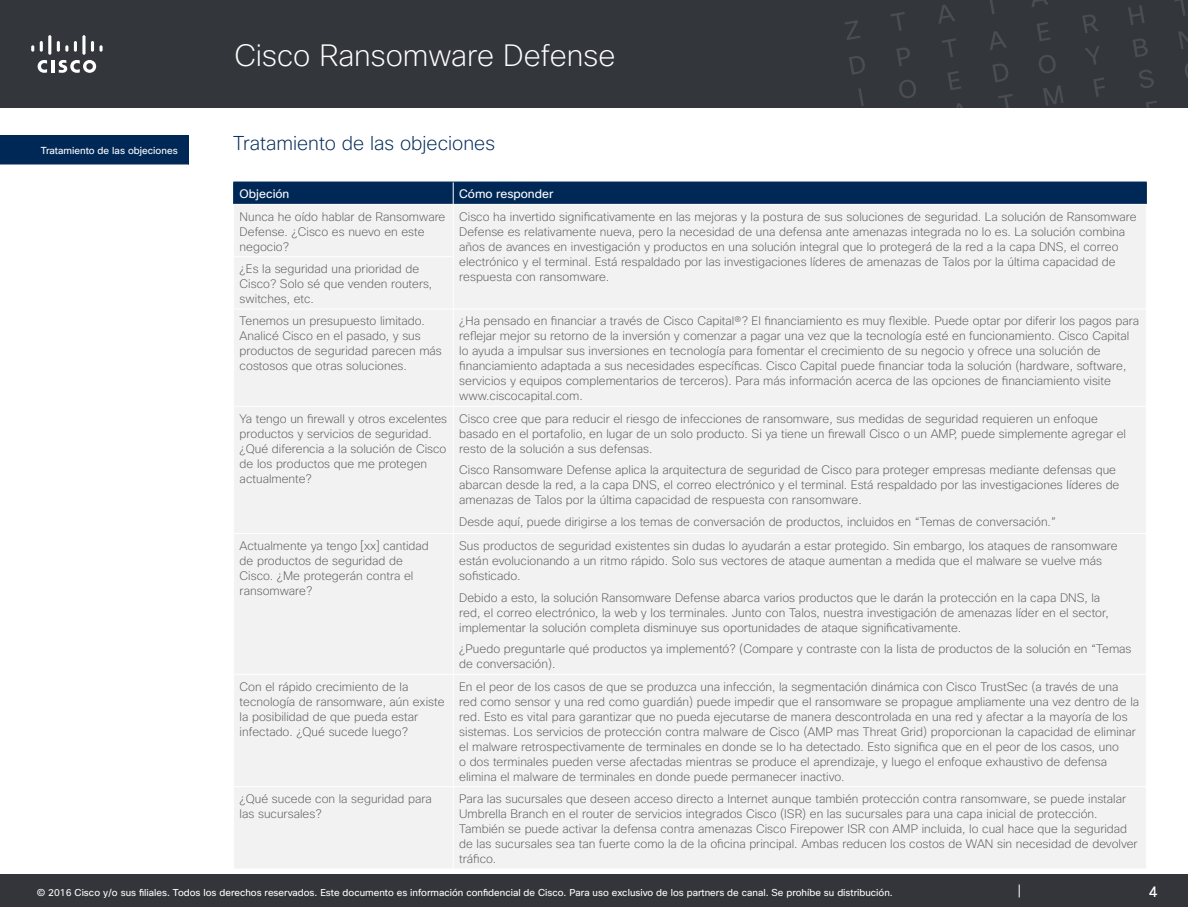
<style>
.page{position:relative;width:1188px;height:918px;background:#fff}
.page>*{position:absolute;margin:0;border:0;box-sizing:border-box;transform-origin:0 0}
.t1{font:200 30px "Cisco Sans";color:#fff}
.t2{font:200 19.5px "Cisco Sans";color:#002856}
.t3{font:15px "Cisco Sans";color:#fff}
.t4{font:200 12px/15px "Cisco Sans";color:#58595b}
.t5{font:12px "Cisco Sans";color:#fff}
.t6{font:9.9px "Cisco Sans";color:#fff}
.t7{font:9.75px "Cisco Sans";color:#fff}
</style>
<div class="page">
<div style="left:0;top:0;width:1188px;height:108px;background:#33363b"></div>
<svg style="left:845px;top:20px;width:15px;height:20px"></svg>
<svg style="left:890px;top:12px;width:15px;height:19px"></svg>
<svg style="left:939px;top:5px;width:16px;height:19px"></svg>
<svg style="left:990px;top:0;width:5px;height:14px"></svg>
<svg style="left:1032px;top:0;width:16px;height:7px"></svg>
<svg style="left:849px;top:56px;width:16px;height:19px"></svg>
<svg style="left:896px;top:48px;width:14px;height:18px"></svg>
<svg style="left:942px;top:38px;width:14px;height:19px"></svg>
<svg style="left:990px;top:31px;width:17px;height:19px"></svg>
<svg style="left:1037px;top:22px;width:14px;height:19px"></svg>
<svg style="left:1082px;top:15px;width:17px;height:18px"></svg>
<svg style="left:1128px;top:5px;width:17px;height:20px"></svg>
<svg style="left:1174px;top:0;width:12px;height:16px"></svg>
<svg style="left:858px;top:88px;width:6px;height:18px"></svg>
<svg style="left:899px;top:80px;width:17px;height:18px"></svg>
<svg style="left:947px;top:71px;width:14px;height:19px"></svg>
<svg style="left:992px;top:64px;width:16px;height:18px"></svg>
<svg style="left:1039px;top:55px;width:17px;height:18px"></svg>
<svg style="left:1085px;top:46px;width:15px;height:19px"></svg>
<svg style="left:1133px;top:39px;width:15px;height:18px"></svg>
<svg style="left:1178px;top:31px;width:10px;height:18px"></svg>
<svg style="left:956px;top:103px;width:7px;height:5px"></svg>
<svg style="left:998px;top:94px;width:15px;height:14px"></svg>
<svg style="left:1043px;top:85px;width:20px;height:21px"></svg>
<svg style="left:1093px;top:77px;width:12px;height:20px"></svg>
<svg style="left:1139px;top:70px;width:15px;height:18px"></svg>
<svg style="left:1185px;top:63px;width:3px;height:15px"></svg>
<svg style="left:1146px;top:101px;width:11px;height:7px"></svg>
<div style="left:0;top:875px;width:1188px;height:32px;background:#33353a"></div>
<svg style="left:1019px;top:885px;width:1px;height:12px"></svg>
<hr style="left:51px;top:60px;width:4px;height:13px;background:#fff">
<svg style="left:38px;top:60px;width:9px;height:13px"></svg>
<svg style="left:59px;top:60px;width:37px;height:13px"></svg>
<svg style="left:31px;top:45px;width:3px;height:7px"></svg>
<svg style="left:40px;top:41px;width:3px;height:11px"></svg>
<hr style="left:48px;top:35px;width:3px;height:20px;background:#fff;border-radius:2px">
<svg style="left:57px;top:41px;width:11px;height:11px"></svg>
<svg style="left:74px;top:41px;width:3px;height:11px"></svg>
<svg style="left:82px;top:35px;width:4px;height:20px"></svg>
<svg style="left:91px;top:41px;width:12px;height:11px"></svg>
<div style="left:0;top:135px;width:189px;height:30px;background:#002856"></div>
<div style="left:234px;top:205px;width:912px;height:663px;background:#f2f2f2"></div>
<div style="left:233px;top:182px;width:914px;height:22px;background:#002856"></div>
<hr style="left:453px;top:205px;width:1px;height:51px;background:#fff">
<hr style="left:233px;top:256px;width:221px;height:1px;background:#fff">
<hr style="left:453px;top:257px;width:1px;height:52px;background:#fff">
<hr style="left:233px;top:309px;width:220px;height:1px;background:#fff">
<hr style="left:453px;top:309px;width:694px;height:1px;background:#fff">
<hr style="left:453px;top:309px;width:1px;height:97px;background:#fff">
<hr style="left:233px;top:406px;width:220px;height:1px;background:#fff">
<hr style="left:453px;top:406px;width:694px;height:1px;background:#fff">
<hr style="left:453px;top:407px;width:1px;height:126px;background:#fff">
<hr style="left:233px;top:533px;width:220px;height:1px;background:#fff">
<hr style="left:453px;top:533px;width:694px;height:1px;background:#fff">
<hr style="left:453px;top:534px;width:1px;height:140px;background:#fff">
<hr style="left:233px;top:674px;width:220px;height:1px;background:#fff">
<hr style="left:453px;top:674px;width:694px;height:1px;background:#fff">
<hr style="left:453px;top:675px;width:1px;height:111px;background:#fff">
<hr style="left:233px;top:786px;width:220px;height:1px;background:#fff">
<hr style="left:453px;top:786px;width:694px;height:1px;background:#fff">
<hr style="left:453px;top:787px;width:1px;height:82px;background:#fff">
<h1 class="t1" style="left:234px;top:36px;width:383px">Cisco Ransomware Defense</h1>
<p class="t6" style="left:41px;top:144px;width:139px">Tratamiento de las objeciones</p>
<h2 class="t2" style="left:233px;top:131px;width:263px">Tratamiento de las objeciones</h2>
<p class="t5" style="left:240px;top:186px;width:51px">Objeción</p>
<p class="t5" style="left:459px;top:186px;width:96px">Cómo responder</p>
<p class="t4" style="left:240px;top:209px;width:207px">Nunca he oído hablar de Ransomware<br>Defense. ¿Cisco es nuevo en este negocio?</p>
<p class="t4" style="left:459px;top:209px;width:679px">Cisco ha invertido significativamente en las mejoras y la postura de sus soluciones de seguridad. La solución de Ransomware Defense es relativamente nueva, pero la necesidad de una defensa ante amenazas integrada no lo es. La solución combina años de avances en investigación y productos en una solución integral que lo protegerá de la red a la capa DNS, el correo electrónico y el terminal. Está respaldado por las investigaciones líderes de amenazas de Talos por la última capacidad de respuesta con ransomware.</p>
<p class="t4" style="left:240px;top:262px;width:194px">¿Es la seguridad una prioridad de<br>Cisco? Solo sé que venden routers, switches, etc.</p>
<p class="t4" style="left:240px;top:314px;width:204px">Tenemos un presupuesto limitado.<br>Analicé Cisco en el pasado, y sus productos de seguridad parecen más costosos que otras soluciones.</p>
<p class="t4" style="left:459px;top:314px;width:682px">¿Ha pensado en financiar a través de Cisco Capital®? El financiamiento es muy flexible. Puede optar por diferir los pagos para reflejar mejor su retorno de la inversión y comenzar a pagar una vez que la tecnología esté en funcionamiento. Cisco Capital lo ayuda a impulsar sus inversiones en tecnología para fomentar el crecimiento de su negocio y ofrece una solución de financiamiento adaptada a sus necesidades específicas. Cisco Capital puede financiar toda la solución (hardware, software, servicios y equipos complementarios de terceros). Para más información acerca de las opciones de financiamiento visite www.ciscocapital.com.</p>
<p class="t4" style="left:240px;top:411px;width:209px">Ya tengo un firewall y otros excelentes productos y servicios de seguridad. ¿Qué diferencia a la solución de Cisco de los productos que me protegen actualmente?</p>
<p class="t4" style="left:459px;top:411px;width:668px">Cisco cree que para reducir el riesgo de infecciones de ransomware, sus medidas de seguridad requieren un enfoque basado en el portafolio, en lugar de un solo producto. Si ya tiene un firewall Cisco o un AMP, puede simplemente agregar el resto de la solución a sus defensas.</p>
<p class="t4" style="left:459px;top:463px;width:662px">Cisco Ransomware Defense aplica la arquitectura de seguridad de Cisco para proteger empresas mediante defensas que abarcan desde la red, a la capa DNS, el correo electrónico y el terminal. Está respaldado por las investigaciones líderes de amenazas de Talos por la última capacidad de respuesta con ransomware.</p>
<p class="t4" style="left:459px;top:515px;width:598px">Desde aquí, puede dirigirse a los temas de conversación de productos, incluidos en “Temas de conversación.”</p>
<p class="t4" style="left:240px;top:539px;width:191px">Actualmente ya tengo [xx] cantidad de productos de seguridad de<br>Cisco. ¿Me protegerán contra el ransomware?</p>
<p class="t4" style="left:459px;top:539px;width:660px">Sus productos de seguridad existentes sin dudas lo ayudarán a estar protegido. Sin embargo, los ataques de ransomware están evolucionando a un ritmo rápido. Solo sus vectores de ataque aumentan a medida que el malware se vuelve más sofisticado.</p>
<p class="t4" style="left:459px;top:590px;width:651px">Debido a esto, la solución Ransomware Defense abarca varios productos que le darán la protección en la capa DNS, la red, el correo electrónico, la web y los terminales. Junto con Talos, nuestra investigación de amenazas líder en el sector, implementar la solución completa disminuye sus oportunidades de ataque significativamente.</p>
<p class="t4" style="left:459px;top:642px;width:674px">¿Puedo preguntarle qué productos ya implementó? (Compare y contraste con la lista de productos de la solución en “Temas de conversación).</p>
<p class="t4" style="left:240px;top:679px;width:206px">Con el rápido crecimiento de la tecnología de ransomware, aún existe la posibilidad de que pueda estar infectado. ¿Qué sucede luego?</p>
<p class="t4" style="left:459px;top:679px;width:682px">En el peor de los casos de que se produzca una infección, la segmentación dinámica con Cisco TrustSec (a través de una<br>red como sensor y una red como guardián) puede impedir que el ransomware se propague ampliamente una vez dentro de la red. Esto es vital para garantizar que no pueda ejecutarse de manera descontrolada en una red y afectar a la mayoría de los sistemas. Los servicios de protección contra malware de Cisco (AMP mas Threat Grid) proporcionan la capacidad de eliminar el malware retrospectivamente de terminales en donde se lo ha detectado. Esto significa que en el peor de los casos, uno<br>o dos terminales pueden verse afectadas mientras se produce el aprendizaje, y luego el enfoque exhaustivo de defensa elimina el malware de terminales en donde puede permanecer inactivo.</p>
<p class="t4" style="left:240px;top:792px;width:194px">¿Qué sucede con la seguridad para las sucursales?</p>
<p class="t4" style="left:459px;top:792px;width:680px">Para las sucursales que deseen acceso directo a Internet aunque también protección contra ransomware, se puede instalar Umbrella Branch en el router de servicios integrados Cisco (ISR) en las sucursales para una capa inicial de protección.<br>También se puede activar la defensa contra amenazas Cisco Firepower ISR con AMP incluida, lo cual hace que la seguridad de las sucursales sea tan fuerte como la de la oficina principal. Ambas reducen los costos de WAN sin necesidad de devolver tráfico.</p>
<p class="t7" style="left:37px;top:886px;width:858px">© 2016 Cisco y/o sus filiales. Todos los derechos reservados. Este documento es información confidencial de Cisco. Para uso exclusivo de los partners de canal. Se prohíbe su distribución.</p>
<p class="t3" style="left:1149px;top:883px;width:10px">4</p>
</div>
